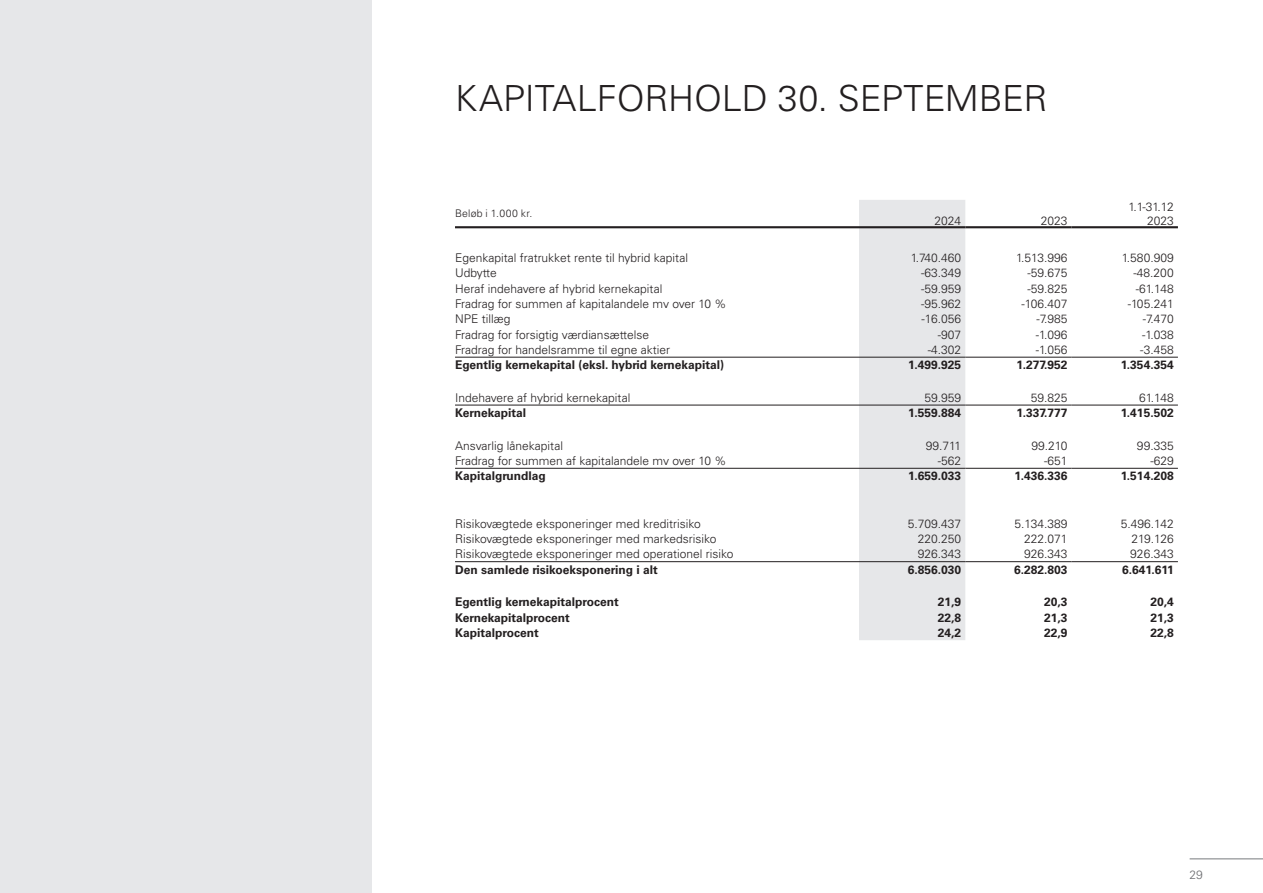
<style>
.page{position:relative;width:1263px;height:893px;background:#fff}
.page>*{position:absolute;margin:0;border:0;box-sizing:border-box;transform-origin:0 0}
.Mellemrubrik_copy-rød{font:300 36px "Univers LT Std";letter-spacing:-.005em;color:#231f20}
.t1{font:300 12px "Univers LT Std";color:#231f20}
.t2{font:700 12px "Univers LT Std";color:#231f20}
.t3{font:300 12px "Univers LT Std";color:#6c6d70}
.t4{font:300 10.5px "Univers LT Std";letter-spacing:.02em;color:#231f20}
</style>
<div class="page">
<hr style="left:1189px;top:858px;width:74px;height:1px;background:#808285">
<div style="left:859px;top:200px;width:106px;height:440px;background:#e6e7e9"></div>
<hr style="left:455px;top:226px;width:404px;height:2px;background:#231f20">
<hr style="left:859px;top:226px;width:106px;height:2px;background:#231f20">
<hr style="left:965px;top:226px;width:106px;height:2px;background:#231f20">
<hr style="left:1071px;top:226px;width:107px;height:2px;background:#231f20">
<hr style="left:455px;top:357px;width:404px;height:1px;background:#231f20">
<hr style="left:859px;top:357px;width:106px;height:1px;background:#231f20">
<hr style="left:965px;top:357px;width:106px;height:1px;background:#231f20">
<hr style="left:1071px;top:357px;width:107px;height:1px;background:#231f20">
<hr style="left:455px;top:405px;width:404px;height:1px;background:#231f20">
<hr style="left:859px;top:405px;width:106px;height:1px;background:#231f20">
<hr style="left:965px;top:405px;width:106px;height:1px;background:#231f20">
<hr style="left:1071px;top:405px;width:107px;height:1px;background:#231f20">
<hr style="left:455px;top:468px;width:404px;height:1px;background:#231f20">
<hr style="left:859px;top:468px;width:106px;height:1px;background:#231f20">
<hr style="left:965px;top:468px;width:106px;height:1px;background:#231f20">
<hr style="left:1071px;top:468px;width:107px;height:1px;background:#231f20">
<hr style="left:455px;top:561px;width:404px;height:1px;background:#231f20">
<hr style="left:859px;top:561px;width:106px;height:1px;background:#231f20">
<hr style="left:965px;top:561px;width:106px;height:1px;background:#231f20">
<hr style="left:1071px;top:561px;width:107px;height:1px;background:#231f20">
<div style="left:0;top:0;width:371px;height:892px;background:#e6e7e9"></div>
<p class="Mellemrubrik_copy-rød" style="left:455px;top:77px;width:594px">KAPITALFORHOLD 30. SEPTEMBER</p>
<p class="t4" style="left:455px;top:207px;width:79px">Beløb i 1.000 kr.</p>
<p class="t1" style="left:934px;top:214px;width:28px">2024</p>
<p class="t1" style="left:1041px;top:214px;width:28px">2023</p>
<p class="t1" style="left:1128px;top:199px;width:47px">1.1-31.12</p>
<p class="t1" style="left:1147px;top:214px;width:28px">2023</p>
<p class="t1" style="left:455px;top:250px;width:235px">Egenkapital fratrukket rente til hybrid kapital</p>
<p class="t1" style="left:911px;top:250px;width:52px">1.740.460</p>
<p class="t1" style="left:1016px;top:250px;width:53px">1.513.996</p>
<p class="t1" style="left:1122px;top:250px;width:53px">1.580.909</p>
<p class="t1" style="left:455px;top:266px;width:43px">Udbytte</p>
<p class="t1" style="left:921px;top:266px;width:42px">-63.349</p>
<p class="t1" style="left:1027px;top:266px;width:42px">-59.675</p>
<p class="t1" style="left:1133px;top:266px;width:42px">-48.200</p>
<p class="t1" style="left:455px;top:281px;width:209px">Heraf indehavere af hybrid kernekapital</p>
<p class="t1" style="left:921px;top:281px;width:42px">-59.959</p>
<p class="t1" style="left:1027px;top:281px;width:42px">-59.825</p>
<p class="t1" style="left:1136px;top:281px;width:39px">-61.148</p>
<p class="t1" style="left:455px;top:296px;width:273px">Fradrag for summen af kapitalandele mv over 10 %</p>
<p class="t1" style="left:921px;top:296px;width:42px">-95.962</p>
<p class="t1" style="left:1021px;top:296px;width:47px">-106.407</p>
<p class="t1" style="left:1128px;top:296px;width:47px">-105.241</p>
<p class="t1" style="left:455px;top:312px;width:57px">NPE tillæg</p>
<p class="t1" style="left:922px;top:312px;width:41px">-16.056</p>
<p class="t1" style="left:1036px;top:312px;width:32px">-7.985</p>
<p class="t1" style="left:1143px;top:312px;width:32px">-7.470</p>
<p class="t1" style="left:455px;top:327px;width:196px">Fradrag for forsigtig værdiansættelse</p>
<p class="t1" style="left:938px;top:327px;width:25px">-907</p>
<p class="t1" style="left:1036px;top:327px;width:33px">-1.096</p>
<p class="t1" style="left:1142px;top:327px;width:33px">-1.038</p>
<p class="t1" style="left:455px;top:342px;width:217px">Fradrag for handelsramme til egne aktier</p>
<p class="t1" style="left:928px;top:342px;width:35px">-4.302</p>
<p class="t1" style="left:1036px;top:342px;width:33px">-1.056</p>
<p class="t1" style="left:1140px;top:342px;width:35px">-3.458</p>
<p class="t2" style="left:455px;top:358px;width:271px">Egentlig kernekapital (eksl. hybrid kernekapital)</p>
<p class="t2" style="left:908px;top:358px;width:54px">1.499.925</p>
<p class="t2" style="left:1017px;top:358px;width:52px">1.277.952</p>
<p class="t2" style="left:1121px;top:358px;width:54px">1.354.354</p>
<p class="t1" style="left:455px;top:390px;width:177px">Indehavere af hybrid kernekapital</p>
<p class="t1" style="left:924px;top:390px;width:38px">59.959</p>
<p class="t1" style="left:1031px;top:390px;width:38px">59.825</p>
<p class="t1" style="left:1139px;top:390px;width:36px">61.148</p>
<p class="t2" style="left:455px;top:406px;width:73px">Kernekapital</p>
<p class="t2" style="left:908px;top:406px;width:54px">1.559.884</p>
<p class="t2" style="left:1017px;top:406px;width:52px">1.337.777</p>
<p class="t2" style="left:1121px;top:406px;width:54px">1.415.502</p>
<p class="t1" style="left:455px;top:438px;width:110px">Ansvarlig lånekapital</p>
<p class="t1" style="left:926px;top:438px;width:37px">99.711</p>
<p class="t1" style="left:1031px;top:438px;width:37px">99.210</p>
<p class="t1" style="left:1137px;top:438px;width:38px">99.335</p>
<p class="t1" style="left:455px;top:453px;width:273px">Fradrag for summen af kapitalandele mv over 10 %</p>
<p class="t1" style="left:938px;top:453px;width:25px">-562</p>
<p class="t1" style="left:1044px;top:453px;width:25px">-651</p>
<p class="t1" style="left:1150px;top:453px;width:25px">-629</p>
<p class="t2" style="left:455px;top:469px;width:92px">Kapitalgrundlag</p>
<p class="t2" style="left:908px;top:469px;width:54px">1.659.033</p>
<p class="t2" style="left:1014px;top:469px;width:54px">1.436.336</p>
<p class="t2" style="left:1121px;top:469px;width:54px">1.514.208</p>
<p class="t1" style="left:455px;top:516px;width:247px">Risikovægtede eksponeringer med kreditrisiko</p>
<p class="t1" style="left:908px;top:516px;width:55px">5.709.437</p>
<p class="t1" style="left:1014px;top:516px;width:54px">5.134.389</p>
<p class="t1" style="left:1121px;top:516px;width:54px">5.496.142</p>
<p class="t1" style="left:455px;top:532px;width:263px">Risikovægtede eksponeringer med markedsrisiko</p>
<p class="t1" style="left:918px;top:532px;width:45px">220.250</p>
<p class="t1" style="left:1024px;top:532px;width:45px">222.071</p>
<p class="t1" style="left:1131px;top:532px;width:44px">219.126</p>
<p class="t1" style="left:455px;top:547px;width:280px">Risikovægtede eksponeringer med operationel risiko</p>
<p class="t1" style="left:918px;top:547px;width:45px">926.343</p>
<p class="t1" style="left:1024px;top:547px;width:45px">926.343</p>
<p class="t1" style="left:1130px;top:547px;width:45px">926.343</p>
<p class="t2" style="left:455px;top:562px;width:204px">Den samlede risikoeksponering i alt</p>
<p class="t2" style="left:908px;top:562px;width:55px">6.856.030</p>
<p class="t2" style="left:1014px;top:562px;width:55px">6.282.803</p>
<p class="t2" style="left:1122px;top:562px;width:53px">6.641.611</p>
<p class="t2" style="left:455px;top:595px;width:165px">Egentlig kernekapitalprocent</p>
<p class="t2" style="left:938px;top:595px;width:25px">21,9</p>
<p class="t2" style="left:1044px;top:595px;width:25px">20,3</p>
<p class="t2" style="left:1150px;top:595px;width:25px">20,4</p>
<p class="t2" style="left:455px;top:610px;width:116px">Kernekapitalprocent</p>
<p class="t2" style="left:938px;top:610px;width:25px">22,8</p>
<p class="t2" style="left:1044px;top:610px;width:25px">21,3</p>
<p class="t2" style="left:1150px;top:610px;width:25px">21,3</p>
<p class="t2" style="left:455px;top:626px;width:85px">Kapitalprocent</p>
<p class="t2" style="left:938px;top:626px;width:25px">24,2</p>
<p class="t2" style="left:1044px;top:626px;width:25px">22,9</p>
<p class="t2" style="left:1150px;top:626px;width:25px">22,8</p>
<p class="t3" style="left:1189px;top:867px;width:15px">29</p>
</div>
